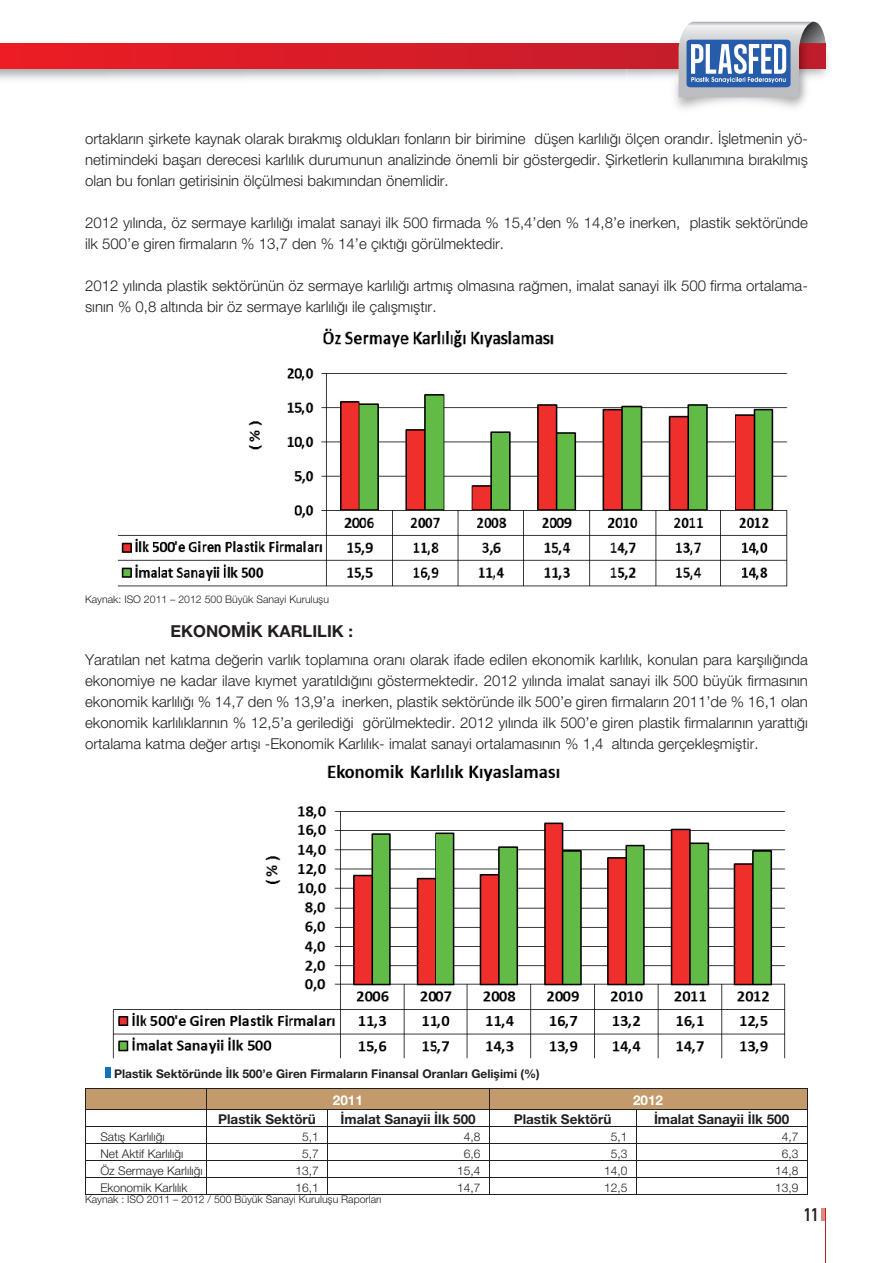
<style>
.page{position:relative;width:893px;height:1263px;background:#fff}
.page>*{position:absolute;margin:0;border:0;box-sizing:border-box;transform-origin:0 0}
.t1{font:700 18px "DIN Condensed";color:#231f20}
.t2{font:700 16.5px "Helvetica Neu";color:#231f20}
.t3{font:300 15px/21px "Helvetica Neu";color:#231f20;text-align:justify}
.t4{font:700 13.5px "Helvetica Neu";color:#231f20}
.t5{font:700 13.5px "Helvetica Neu";color:#fff}
.t6{font:300 12px "Helvetica Neu";color:#231f20}
.t7{font:700 12px "Helvetica Neu";color:#231f20}
.t8{font:300 10.5px "Helvetica Neu";color:#231f20}
</style>
<div class="page">
<div style="left:0;top:43px;width:626px;height:26px;background:linear-gradient(to right,#ec1c23,#c91d2b)"></div>
<img style="left:626px;top:69px;width:116px;height:43px">
<img style="left:626px;top:43px;width:53px;height:26px">
<svg style="left:679px;top:22px;width:147px;height:75px"></svg>
<hr style="left:825px;top:1208px;width:1px;height:55px;background:#be1d2c">
<hr style="left:821px;top:1208px;width:4px;height:13px;background:#db8c7b">
<img style="left:117px;top:328px;width:670px;height:259px">
<img style="left:112px;top:765px;width:674px;height:293px">
<div style="left:85px;top:1088px;width:122px;height:21px;background:#c39a6b"></div>
<hr style="left:85px;top:1088px;width:122px;height:1px;background:#231f20">
<hr style="left:85px;top:1109px;width:122px;height:1px;background:#231f20">
<hr style="left:85px;top:1126px;width:122px;height:1px;background:#231f20">
<hr style="left:85px;top:1143px;width:122px;height:1px;background:#231f20">
<hr style="left:85px;top:1160px;width:122px;height:1px;background:#231f20">
<hr style="left:85px;top:1177px;width:122px;height:1px;background:#231f20">
<svg style="left:85px;top:1089px;width:1px;height:105px"></svg>
<svg style="left:206px;top:1088px;width:602px;height:106px"></svg>
<hr style="left:85px;top:1194px;width:722px;height:1px;background:#231f20">
<div style="left:105px;top:1067px;width:6px;height:11px;background:#1074bc"></div>
<p class="t3" style="left:85px;top:130px;width:724px">ortakların şirkete kaynak olarak bırakmış oldukları fonların bir birimine düşen karlılığı ölçen orandır. İşletmenin yö&shy;netimindeki başarı derecesi karlılık durumunun analizinde önemli bir göstergedir. Şirketlerin kullanımına bırakılmış olan bu fonları getirisinin ölçülmesi bakımından önemlidir.</p>
<p class="t3" style="left:85px;top:214px;width:724px">2012 yılında, öz sermaye karlılığı imalat sanayi ilk 500 firmada % 15,4’den % 14,8’e inerken, plastik sektöründe ilk 500’e giren firmaların % 13,7 den % 14’e çıktığı görülmektedir.</p>
<p class="t3" style="left:85px;top:277px;width:724px">2012 yılında plastik sektörünün öz sermaye karlılığı artmış olmasına rağmen, imalat sanayi ilk 500 firma ortalama&shy;sının % 0,8 altında bir öz sermaye karlılığı ile çalışmıştır.</p>
<p class="t8" style="left:85px;top:595px;width:245px">Kaynak: ISO 2011 – 2012 500 Büyük Sanayi Kuruluşu</p>
<p class="t2" style="left:171px;top:625px;width:184px">EKONOMİK KARLILIK :</p>
<p class="t3" style="left:85px;top:650px;width:724px">Yaratılan net katma değerin varlık toplamına oranı olarak ifade edilen ekonomik karlılık, konulan para karşılığında ekonomiye ne kadar ilave kıymet yaratıldığını göstermektedir. 2012 yılında imalat sanayi ilk 500 büyük firmasının ekonomik karlılığı % 14,7 den % 13,9’a inerken, plastik sektöründe ilk 500’e giren firmaların 2011’de % 16,1 olan ekonomik karlılıklarının % 12,5’a gerilediği görülmektedir. 2012 yılında ilk 500’e giren plastik firmalarının yarattığı ortalama katma değer artışı -Ekonomik Karlılık- imalat sanayi ortalamasının % 1,4 altında gerçekleşmiştir.</p>
<p class="t7" style="left:114px;top:1069px;width:427px">Plastik Sektöründe İlk 500’e Giren Firmaların Finansal Oranları Gelişimi (%)</p>
<p class="t5" style="left:333px;top:1095px;width:32px">2011</p>
<p class="t5" style="left:633px;top:1095px;width:32px">2012</p>
<p class="t4" style="left:218px;top:1115px;width:99px">Plastik Sektörü</p>
<p class="t4" style="left:341px;top:1115px;width:137px">İmalat Sanayii İlk 500</p>
<p class="t4" style="left:514px;top:1115px;width:99px">Plastik Sektörü</p>
<p class="t4" style="left:654px;top:1115px;width:137px">İmalat Sanayii İlk 500</p>
<p class="t6" style="left:100px;top:1132px;width:66px">Satış Karlılığı</p>
<p class="t6" style="left:302px;top:1132px;width:18px">5,1</p>
<p class="t6" style="left:464px;top:1132px;width:18px">4,8</p>
<p class="t6" style="left:611px;top:1132px;width:18px">5,1</p>
<p class="t6" style="left:782px;top:1132px;width:18px">4,7</p>
<p class="t6" style="left:100px;top:1149px;width:84px">Net Aktif Karlılığı</p>
<p class="t6" style="left:302px;top:1149px;width:18px">5,7</p>
<p class="t6" style="left:464px;top:1149px;width:18px">6,6</p>
<p class="t6" style="left:611px;top:1149px;width:18px">5,3</p>
<p class="t6" style="left:782px;top:1149px;width:18px">6,3</p>
<p class="t6" style="left:100px;top:1166px;width:104px">Öz Sermaye Karlılığı</p>
<p class="t6" style="left:296px;top:1166px;width:25px">13,7</p>
<p class="t6" style="left:457px;top:1166px;width:25px">15,4</p>
<p class="t6" style="left:604px;top:1166px;width:25px">14,0</p>
<p class="t6" style="left:775px;top:1166px;width:25px">14,8</p>
<p class="t6" style="left:100px;top:1183px;width:89px">Ekonomik Karlılık</p>
<p class="t6" style="left:296px;top:1183px;width:25px">16,1</p>
<p class="t6" style="left:457px;top:1183px;width:25px">14,7</p>
<p class="t6" style="left:604px;top:1183px;width:25px">12,5</p>
<p class="t6" style="left:775px;top:1183px;width:25px">13,9</p>
<p class="t8" style="left:85px;top:1195px;width:298px">Kaynak : ISO 2011 – 2012 / 500 Büyük Sanayi Kuruluşu Raporları</p>
<p class="t1" style="left:804px;top:1208px;width:16px">11</p>
</div>
